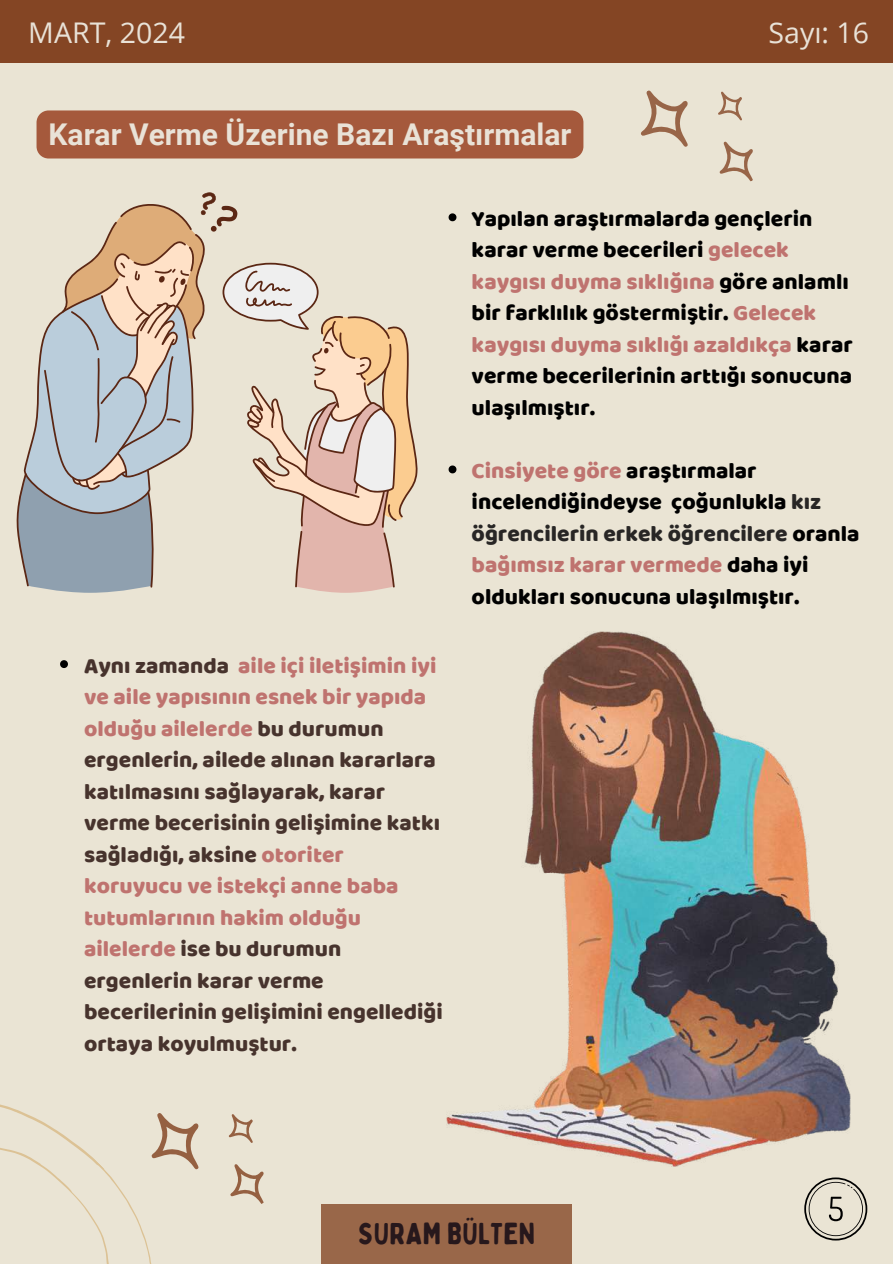
<style>
.page{position:relative;width:893px;height:1264px;background:#fff}
.page>*{position:absolute;margin:0;border:0;box-sizing:border-box;transform-origin:0 0}
.t1{font:30.3px "Bobby Jones Soft";color:#27181c}
.t2{font:700 30px "Roboto";color:#e9e2d7}
.t3{font:28.5px "Open Sans";color:#e9e2d7}
.t4{font:22.8px/31.5px "Baloo";color:#000}
.t5{font:22.8px/31.5px "Baloo";color:#47332d}
.s1{color:#bf736f}
.s2{color:#282625}
</style>
<div class="page">
<div style="left:0;top:0;width:892px;height:1263px;background:#eae4d4"></div>
<div style="left:0;top:0;width:892px;height:63px;background:#844524"></div>
<svg style="left:16px;top:192px;width:402px;height:401px"></svg>
<svg style="left:60px;top:660px;width:8px;height:8px"></svg>
<div style="left:321px;top:1203px;width:251px;height:60px;background:#996749"></div>
<svg style="left:0;top:1104px;width:151px;height:159px"></svg>
<svg style="left:804px;top:1177px;width:63px;height:63px"></svg>
<svg style="left:641px;top:90px;width:112px;height:92px"></svg>
<img style="left:446px;top:631px;width:404px;height:535px">
<div style="left:37px;top:110px;width:546px;height:48px;background:#a5593c;border-radius:12px"></div>
<svg style="left:448px;top:213px;width:8px;height:8px"></svg>
<svg style="left:448px;top:465px;width:8px;height:8px"></svg>
<svg style="left:134px;top:1104px;width:130px;height:111px"></svg>
<p class="t3" style="left:28px;top:13px;width:158px">MART, 2024</p>
<p class="t3" style="left:768px;top:13px;width:102px">Sayı: 16</p>
<h2 class="t2" style="left:49px;top:117px;width:524px">Karar Verme Üzerine Bazı Araştırmalar</h2>
<p class="t4" style="left:471px;top:202px;width:382px">Yapılan araştırmalarda gençlerin karar verme becerileri <span class="s1">gelecek kaygısı duyma sıklığına</span> göre anlamlı bir farklılık göstermiştir. <span class="s1">Gelecek kaygısı duyma sıklığı azaldıkça</span> karar verme becerilerinin arttığı sonucuna ulaşılmıştır.</p>
<p class="t5" style="left:84px;top:649px;width:360px">Aynı zamanda <span class="s1">aile içi iletişimin iyi ve aile yapısının esnek bir yapıda olduğu ailelerde</span> bu durumun ergenlerin, ailede alınan kararlara katılmasını sağlayarak, karar verme becerisinin gelişimine katkı sağladığı, aksine <span class="s1">otoriter koruyucu ve istekçi anne baba tutumlarının hakim olduğu ailelerde</span> ise bu durumun ergenlerin karar verme becerilerinin gelişimini engellediği ortaya koyulmuştur.</p>
<p class="t4" style="left:471px;top:454px;width:389px"><span class="s1">Cinsiyete göre</span> araştırmalar incelendiğindeyse çoğunlukla <span class="s2">kız öğrencilerin erkek öğrencilere</span> oranla <span class="s1">bağımsız karar vermede</span> daha iyi oldukları sonucuna ulaşılmıştır.</p>
<h1 class="t1" style="left:358px;top:1214px;width:178px">SURAM BÜLTEN</h1>
</div>
